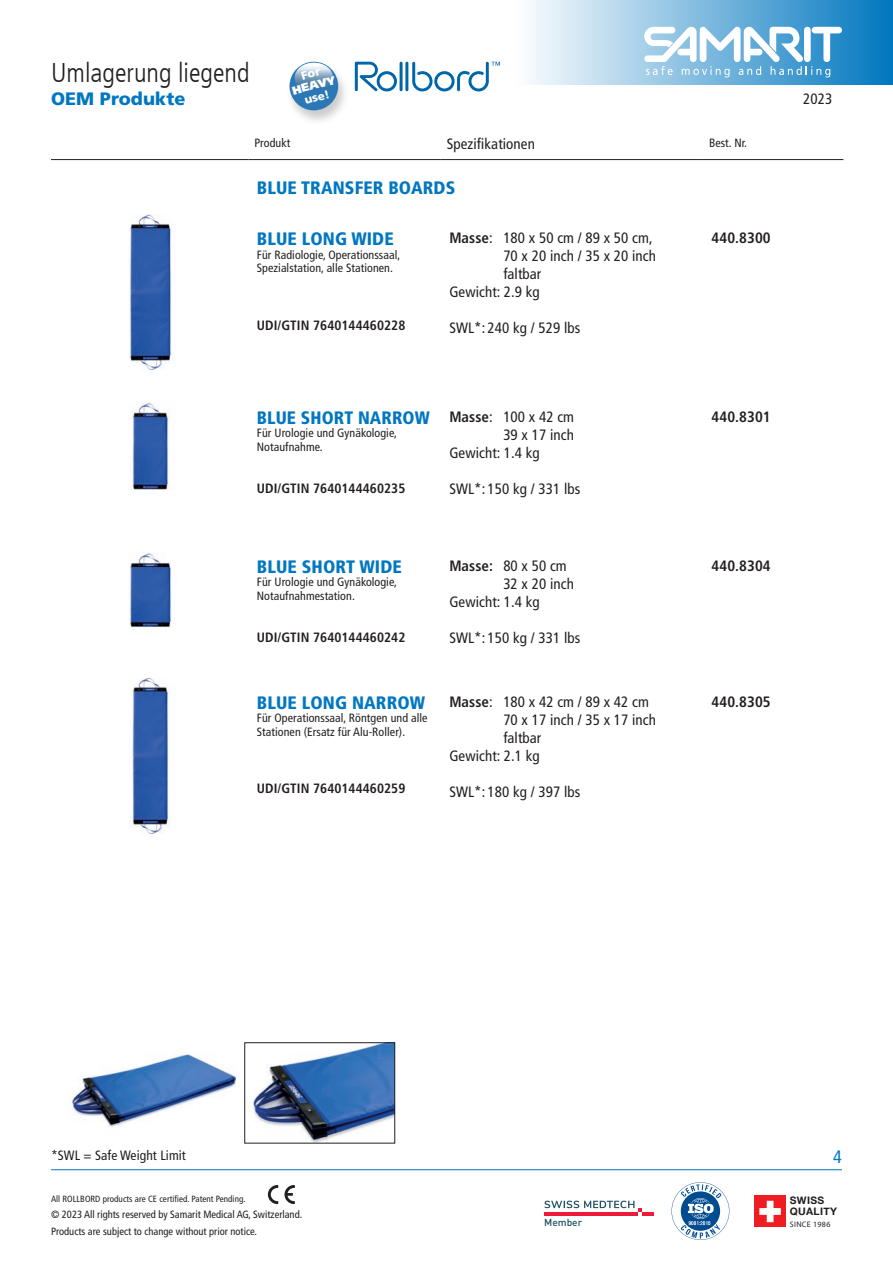
<style>
.page{position:relative;width:893px;height:1263px;background:#fff}
.page>*{position:absolute;margin:0;border:0;box-sizing:border-box;transform-origin:0 0}
.t1{font:300 condensed 27px "Frutiger LT Com";color:#231f20}
.t2{font:900 condensed 18px "Frutiger LT Com";letter-spacing:.005em;color:#0077c0}
.t3{font:900 18px "Frutiger LT Com";letter-spacing:.005em;color:#0077c0}
.t4{font:condensed 18px "Frutiger LT Com";color:#0077c0}
.t5{font:condensed 15px "Frutiger LT Com";letter-spacing:.005em;color:#231f20}
.t6{font:700 condensed 15px "Frutiger LT Com";letter-spacing:.005em;color:#231f20}
.t7{font:700 condensed 13.5px "Frutiger LT Com";letter-spacing:.005em;color:#231f20}
.t8{font:condensed 13.5px "Frutiger LT Com";letter-spacing:.005em;color:#231f20}
.t9{font:condensed 12px/13.5px "Frutiger LT Com";letter-spacing:.005em;color:#231f20}
.t10{font:900 11.55px "Frutiger LT Com";color:#fff}
.t11{font:900 11.55px "Frutiger LT Com";color:#fff}
.t12{font:condensed 10.5px/16.5px "Frutiger LT Com";color:#231f20}
.t13{font:700 10.35px/11.1px "Helvetica Neue";letter-spacing:.03em;color:#231f20}
.t14{font:500 10.2px "DIN Pro";color:#1f515f}
.t15{font:condensed 9px "Frutiger LT Com";letter-spacing:.005em;color:#231f20}
.t16{font:7.95px "Myriad Pro";letter-spacing:.04em;color:#231f20}
.s1{font-weight:700}
</style>
<div class="page">
<hr style="left:51px;top:1169px;width:791px;height:1px;background:#0077c0">
<div style="left:517px;top:0;width:376px;height:85px;background:linear-gradient(to right,#fdfdfe,#0278c0)"></div>
<svg style="left:644px;top:27px;width:198px;height:50px"></svg>
<div style="left:754px;top:1196px;width:32px;height:31px;background:#ee1d23"></div>
<svg style="left:759px;top:1201px;width:22px;height:21px"></svg>
<svg style="left:544px;top:1200px;width:110px;height:15px"></svg>
<svg style="left:671px;top:1182px;width:58px;height:58px"></svg>
<svg style="left:268px;top:1185px;width:10px;height:19px"></svg>
<svg style="left:284px;top:1185px;width:11px;height:19px"></svg>
<hr style="left:405px;top:62px;width:3px;height:29px;background:#0165aa">
<hr style="left:400px;top:62px;width:3px;height:29px;background:#0165aa;border-radius:2px">
<svg style="left:355px;top:62px;width:42px;height:29px"></svg>
<svg style="left:412px;top:62px;width:88px;height:29px"></svg>
<div style="left:286px;top:62px;width:64px;height:64px;background:#231f20;opacity:.23"></div>
<div style="left:290px;top:62px;width:48px;height:48px;background:#2c78b7;border-radius:50%"></div>
<svg style="left:295px;top:63px;width:38px;height:30px"></svg>
<hr style="left:51px;top:159px;width:197px;height:1px;background:#231f20">
<hr style="left:248px;top:159px;width:193px;height:1px;background:#231f20">
<hr style="left:441px;top:159px;width:262px;height:1px;background:#231f20">
<hr style="left:703px;top:159px;width:140px;height:1px;background:#231f20">
<img style="left:129px;top:215px;width:42px;height:155px">
<img style="left:132px;top:402px;width:38px;height:88px">
<img style="left:130px;top:552px;width:41px;height:76px">
<img style="left:132px;top:678px;width:38px;height:155px">
<img style="left:252px;top:1044px;width:141px;height:97px">
<div style="left:245px;top:1042px;width:150px;height:101px;border:1px solid #231f20"></div>
<img style="left:72px;top:1054px;width:163px;height:73px">
<svg style="left:301px;top:69px;width:20px;height:11px"></svg>
<h1 class="t1" style="left:51px;top:57px;width:200px">Umlagerung liegend</h1>
<p class="t3" style="left:51px;top:88px;width:136px">OEM Produkte</p>
<p class="t10" style="left:291px;top:84px;width:46px;rotate:-15deg">HEAVY</p>
<p class="t11" style="left:303px;top:94px;width:27px;rotate:-15deg">use!</p>
<p class="t9" style="left:254px;top:136px;width:37px">Produkt</p>
<p class="t5" style="left:447px;top:135px;width:90px">Spezifikationen</p>
<p class="t9" style="left:709px;top:136px;width:40px">Best. Nr.</p>
<p class="t2" style="left:257px;top:176px;width:200px">BLUE TRANSFER BOARDS</p>
<p class="t2" style="left:257px;top:228px;width:138px">BLUE LONG WIDE</p>
<p class="t9" style="left:257px;top:248px;width:145px">Für Radiologie, Operationssaal,<br>Spezialstation, alle Stationen.</p>
<p class="t5" style="left:449px;top:229px;width:205px"><span class="s1">Masse</span>: 180 x 50 cm / 89 x 50 cm,</p>
<p class="t5" style="left:503px;top:247px;width:154px">70 x 20 inch / 35 x 20 inch</p>
<p class="t5" style="left:503px;top:265px;width:40px">faltbar</p>
<p class="t5" style="left:449px;top:283px;width:92px">Gewicht: 2.9 kg</p>
<p class="t5" style="left:449px;top:319px;width:133px">SWL*: 240 kg / 529 lbs</p>
<p class="t6" style="left:711px;top:229px;width:61px">440.8300</p>
<p class="t7" style="left:257px;top:317px;width:150px">UDI/GTIN 7640144460228</p>
<p class="t2" style="left:257px;top:407px;width:174px">BLUE SHORT NARROW</p>
<p class="t9" style="left:257px;top:427px;width:141px">Für Urologie und Gynäkologie,<br>Notaufnahme.</p>
<p class="t7" style="left:257px;top:480px;width:150px">UDI/GTIN 7640144460235</p>
<p class="t5" style="left:449px;top:408px;width:126px"><span class="s1">Masse</span>: 100 x 42 cm</p>
<p class="t5" style="left:503px;top:426px;width:72px">39 x 17 inch</p>
<p class="t5" style="left:449px;top:444px;width:92px">Gewicht: 1.4 kg</p>
<p class="t5" style="left:449px;top:480px;width:133px">SWL*: 150 kg / 331 lbs</p>
<p class="t2" style="left:257px;top:556px;width:146px">BLUE SHORT WIDE</p>
<p class="t9" style="left:257px;top:575px;width:141px">Für Urologie und Gynäkologie,<br>Notaufnahmestation.</p>
<p class="t7" style="left:257px;top:630px;width:150px">UDI/GTIN 7640144460242</p>
<p class="t2" style="left:257px;top:692px;width:170px">BLUE LONG NARROW</p>
<p class="t9" style="left:257px;top:711px;width:172px">Für Operationssaal, Röntgen und alle<br>Stationen (Ersatz für Alu-Roller).</p>
<p class="t7" style="left:257px;top:780px;width:150px">UDI/GTIN 7640144460259</p>
<p class="t5" style="left:449px;top:557px;width:119px"><span class="s1">Masse:</span> 80 x 50 cm</p>
<p class="t5" style="left:503px;top:575px;width:72px">32 x 20 inch</p>
<p class="t5" style="left:449px;top:593px;width:92px">Gewicht: 1.4 kg</p>
<p class="t5" style="left:449px;top:629px;width:133px">SWL*: 150 kg / 331 lbs</p>
<p class="t5" style="left:449px;top:693px;width:201px"><span class="s1">Masse</span>: 180 x 42 cm / 89 x 42 cm</p>
<p class="t5" style="left:503px;top:711px;width:154px">70 x 17 inch / 35 x 17 inch</p>
<p class="t5" style="left:503px;top:729px;width:40px">faltbar</p>
<p class="t5" style="left:449px;top:747px;width:92px">Gewicht: 2.1 kg</p>
<p class="t5" style="left:449px;top:783px;width:133px">SWL*: 180 kg / 397 lbs</p>
<p class="t6" style="left:711px;top:408px;width:61px">440.8301</p>
<p class="t6" style="left:711px;top:556px;width:61px">440.8304</p>
<p class="t6" style="left:711px;top:692px;width:61px">440.8305</p>
<p class="t5" style="left:803px;top:90px;width:31px">2023</p>
<p class="t8" style="left:51px;top:1147px;width:136px">*SWL = Safe Weight Limit</p>
<p class="t4" style="left:833px;top:1147px;width:10px">4</p>
<p class="t15" style="left:51px;top:1193px;width:196px">All ROLLBORD products are CE certified. Patent Pending.</p>
<p class="t12" style="left:51px;top:1206px;width:253px">© 2023 All rights reserved by Samarit Medical AG, Switzerland.<br>Products are subject to change without prior notice.</p>
<p class="t13" style="left:790px;top:1195px;width:49px">SWISS<br>QUALITY</p>
<p class="t14" style="left:544px;top:1214px;width:40px">Member</p>
<p class="t16" style="left:790px;top:1219px;width:42px">SINCE 1986</p>
</div>
